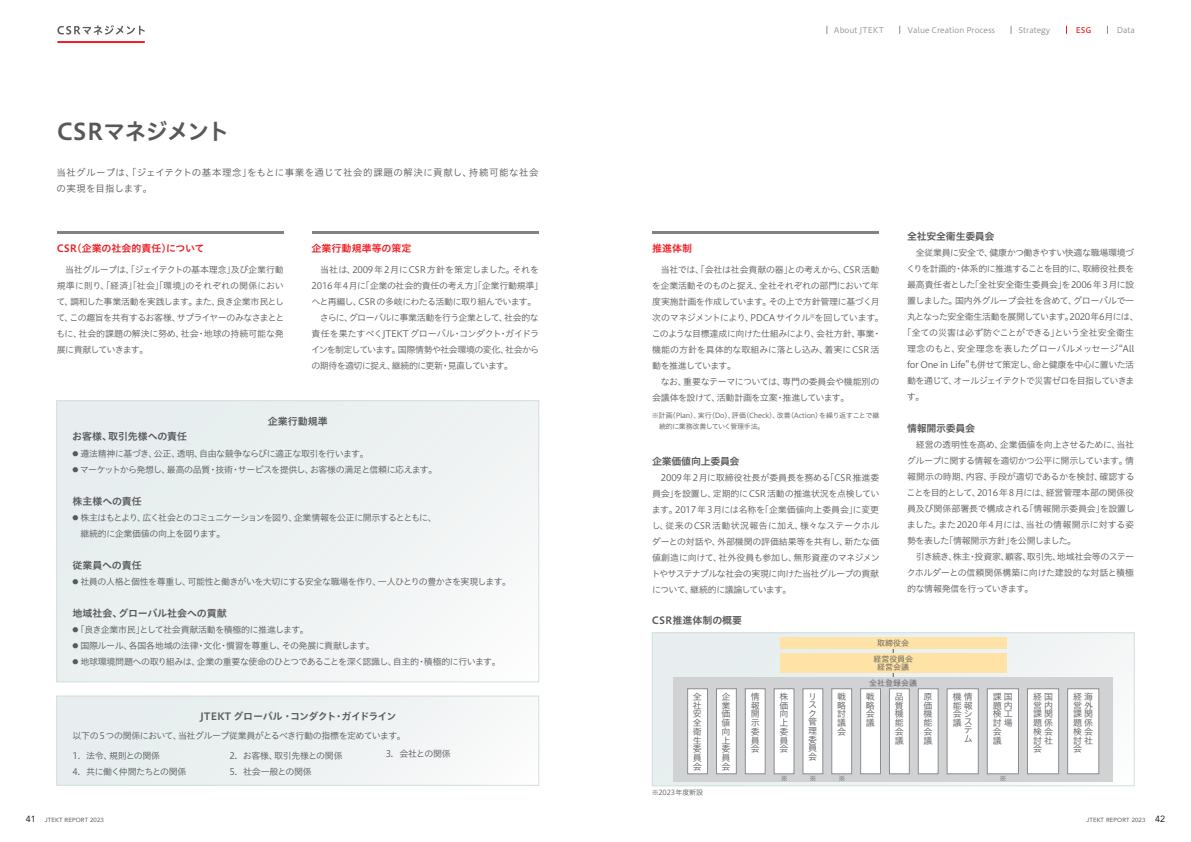
<style>
.page{position:relative;width:1191px;height:842px;background:#fff}
.page>*{position:absolute;margin:0;border:0;box-sizing:border-box;transform-origin:0 0}
.t1{font:23px "Hiragino UD Sans Std N W6";letter-spacing:-.065em;color:#57585a}
.t2{font:10px "Hiragino UD Sans Std N W6";letter-spacing:-.02em;color:#57585a}
.t3{font:10px "Hiragino UD Sans Std N W6";color:#ee1d23}
.t4{font:10px "Hiragino UD Sans Std N W6";letter-spacing:-.045em;color:#57585a}
.t5{font:10px "Hiragino UD Sans Std N W6";color:#57585a}
.t6{font:9.5px/16px "Hiragino UD Sans Std N W3";letter-spacing:.035em;color:#57585a}
.t7{font:9px/8.7px "Hiragino UD Sans Std N W3";letter-spacing:-.05em;color:#57585a;text-align:justify}
.t8{font:9px/16px "Hiragino UD Sans Std N W3";letter-spacing:-.03em;color:#57585a}
.t9{font:9px/16px "Hiragino UD Sans Std N W3";letter-spacing:-.07em;color:#57585a}
.t10{font:9px "Hiragino UD Sans Std N W3";letter-spacing:-.025em;color:#57585a}
.t11{font:9px "Hiragino UD Sans Std N W3";letter-spacing:-.01em;color:#57585a}
.t12{font:9px "Hiragino UD Sans Std N W3";letter-spacing:-.075em;color:#57585a}
.t13{font:9px "Hiragino UD Sans Std N W3";letter-spacing:.005em;color:#57585a}
.t14{font:9px "Hiragino UD Sans Std N W3";letter-spacing:-.09em;color:#57585a}
.t15{font:9px "Hiragino UD Sans Std N W3";letter-spacing:-.08em;color:#57585a}
.t16{font:8px/16.3px "Hiragino UD Sans Std N W3";color:#57585a;text-align:center}
.t17{font:7.8px "Hiragino UD Sans F Std W3";color:#8a8c8f}
.t18{font:7px/11px "Hiragino UD Sans Std N W3";letter-spacing:-.03em;color:#57585a}
.t19{font:6px "Avenir";letter-spacing:.025em;color:#57585a}
.s1{font-size:6px}
.s2{font-family:"Hiragino UD Sans F Std W5";color:#ee1d23}
.s3{font-size:9px;color:#231f20}
</style>
<div class="page">
<div style="left:652px;top:633px;width:482px;height:153px;background:linear-gradient(to right,#e5eced,#f4f6f6)"></div>
<div style="left:652px;top:632px;width:482px;height:154px;border:1px solid #d1dedf"></div>
<hr style="left:893px;top:639px;width:1px;height:44px;background:#57585a">
<div style="left:57px;top:696px;width:482px;height:89px;background:linear-gradient(to right,#e4eced,#f8f9f9)"></div>
<div style="left:56px;top:696px;width:483px;height:89px;border:1px solid #d1dedf"></div>
<div style="left:673px;top:677px;width:440px;height:105px;background:#d1d2d4"></div>
<hr style="left:57px;top:232px;width:226px;height:2px;background:#808285">
<hr style="left:652px;top:232px;width:227px;height:2px;background:#808285">
<hr style="left:312px;top:232px;width:227px;height:2px;background:#808285">
<div style="left:57px;top:401px;width:482px;height:281px;background:#ecf1f2"></div>
<div style="left:56px;top:400px;width:483px;height:282px;border:1px solid #d1dedf"></div>
<div style="left:860px;top:688px;width:20px;height:86px;background:#fff;border:1px solid #8a8c8f"></div>
<div style="left:889px;top:688px;width:20px;height:86px;background:#fff;border:1px solid #8a8c8f"></div>
<div style="left:1067px;top:688px;width:32px;height:86px;background:#fff;border:1px solid #8a8c8f"></div>
<div style="left:1027px;top:688px;width:32px;height:86px;background:#fff;border:1px solid #8a8c8f"></div>
<div style="left:987px;top:688px;width:31px;height:86px;background:#fff;border:1px solid #8a8c8f"></div>
<div style="left:947px;top:688px;width:31px;height:86px;background:#fff;border:1px solid #8a8c8f"></div>
<div style="left:918px;top:688px;width:20px;height:86px;background:#fff;border:1px solid #8a8c8f"></div>
<div style="left:774px;top:688px;width:20px;height:86px;background:#fff;border:1px solid #8a8c8f"></div>
<div style="left:802px;top:688px;width:21px;height:86px;background:#fff;border:1px solid #8a8c8f"></div>
<div style="left:831px;top:688px;width:21px;height:86px;background:#fff;border:1px solid #8a8c8f"></div>
<div style="left:687px;top:688px;width:20px;height:86px;background:#fff;border:1px solid #8a8c8f"></div>
<div style="left:716px;top:688px;width:20px;height:86px;background:#fff;border:1px solid #8a8c8f"></div>
<div style="left:745px;top:688px;width:20px;height:86px;background:#fff;border:1px solid #8a8c8f"></div>
<div style="left:780px;top:637px;width:226px;height:11px;background:#ffe2a5"></div>
<div style="left:780px;top:653px;width:226px;height:20px;background:#ffe2a5"></div>
<svg style="left:57px;top:25px;width:88px;height:10px"></svg>
<hr style="left:57px;top:41px;width:88px;height:2px;background:#ee1d23">
<h1 class="t1" style="left:57px;top:114px;width:175px">CSRマネジメント</h1>
<p class="t6" style="left:56px;top:164px;width:484px">当社グループは、「ジェイテクトの基本理念」をもとに事業を通じて社会的課題の解決に貢献し、持続可能な社会の実現を目指します。</p>
<p class="t3" style="left:57px;top:241px;width:149px">CSR（企業の社会的責任）について</p>
<p class="t7" style="left:56px;top:261px;width:229px;line-height:16px">　当社グループは、「ジェイテクトの基本理念」及び企業行動規準に則り、「経済」「社会」「環境」のそれぞれの関係において、調和した事業活動を実践します。また、良き企業市民として、この趣旨を共有するお客様、サプライヤーのみなさまとともに、社会的課題の解決に努め、社会・地球の持続可能な発展に貢献していきます。</p>
<p class="t3" style="left:312px;top:241px;width:101px">企業行動規準等の策定</p>
<p class="t11" style="left:312px;top:262px;width:229px">　当社は、2009年2月にCSR方針を策定しました。それを</p>
<p class="t8" style="left:312px;top:277px;width:233px">2016年4月に「企業の社会的責任の考え方」「企業行動規準」</p>
<p class="t12" style="left:311px;top:294px;width:226px">へと再編し、CSR の多岐にわたる活動に取り組んでいます。</p>
<p class="t7" style="left:320px;top:312px;width:220px">さらに、グローバルに事業活動を行う企業として、社会的な</p>
<p class="t10" style="left:312px;top:326px;width:229px">責任を果たすべくJTEKT グローバル・コンダクト・ガイドラ</p>
<p class="t7" style="left:311px;top:344px;width:229px">インを制定しています。国際情勢や社会環境の変化、社会から</p>
<p class="t15" style="left:311px;top:358px;width:203px">の期待を適切に捉え、継続的に更新・見直しています。</p>
<p class="t2" style="left:268px;top:414px;width:61px">企業行動規準</p>
<p class="t2" style="left:72px;top:428px;width:116px">お客様、取引先様への責任</p>
<p class="t7" style="left:72px;top:448px;width:298px"><span class="s1">●</span> 遵法精神に基づき、公正、透明、自由な競争ならびに適正な取引を行います。</p>
<p class="t7" style="left:72px;top:464px;width:366px"><span class="s1">●</span> マーケットから発想し、最高の品質・技術・サービスを提供し、お客様の満足と信頼に応えます。</p>
<p class="t2" style="left:72px;top:493px;width:71px">株主様への責任</p>
<p class="t9" style="left:80px;top:509px;width:358px;text-indent:-8px"><span class="s1">●</span> 株主はもとより、広く社会とのコミュニケーションを図り、企業情報を公正に開示するとともに、継続的に企業価値の向上を図ります。</p>
<p class="t2" style="left:72px;top:557px;width:71px">従業員への責任</p>
<p class="t7" style="left:72px;top:576px;width:440px"><span class="s1">●</span> 社員の人格と個性を尊重し、可能性と働きがいを大切にする安全な職場を作り、一人ひとりの豊かさを実現します。</p>
<p class="t2" style="left:72px;top:605px;width:156px">地域社会、グローバル社会への貢献</p>
<p class="t7" style="left:72px;top:624px;width:238px"><span class="s1">●</span> 「良き企業市民」として社会貢献活動を積極的に推進します。</p>
<p class="t7" style="left:72px;top:640px;width:304px"><span class="s1">●</span> 国際ルール、各国各地域の法律・文化・慣習を尊重し、その発展に貢献します。</p>
<p class="t7" style="left:72px;top:656px;width:430px"><span class="s1">●</span> 地球環境問題への取り組みは、企業の重要な使命のひとつであることを深く認識し、自主的・積極的に行います。</p>
<p class="t4" style="left:200px;top:708px;width:198px">JTEKT グローバル ・コンダクト・ガイドライン</p>
<p class="t7" style="left:72px;top:730px;width:335px">以下の5つの関係において、当社グループ従業員がとるべき行動の指標を定めています。</p>
<p class="t7" style="left:72px;top:750px;width:89px">1. 法令、規則との関係</p>
<p class="t9" style="left:72px;top:763px;width:115px">4. 共に働く仲間たちとの関係</p>
<p class="t7" style="left:229px;top:750px;width:115px">2. お客様、取引先様との関係</p>
<p class="t8" style="left:229px;top:763px;width:84px">5. 社会一般との関係</p>
<p class="t7" style="left:386px;top:749px;width:66px">3. 会社との関係</p>
<p class="t17" style="left:834px;top:24px;width:302px">About JTEKT　　　Value Creation Process　　　Strategy 　　　<span class="s2">ESG</span> 　　　Data</p>
<p class="t3" style="left:652px;top:241px;width:41px">推進体制</p>
<p class="t7" style="left:651px;top:261px;width:234px;line-height:16px;text-align:left">　当社では、「会社は社会貢献の器」との考えから、CSR活動を企業活動そのものと捉え、全社それぞれの部門において年度実施計画を作成しています。その上で方針管理に基づく月次のマネジメントにより、PDCAサイクル<sup>※</sup>を回しています。このような目標達成に向けた仕組みにより、会社方針、事業・機能の方針を具体的な取組みに落とし込み、着実にCSR活動を推進しています。<br>　なお、重要なテーマについては、専門の委員会や機能別の会議体を設けて、活動計画を立案・推進しています。</p>
<p class="t18" style="left:652px;top:409px;width:229px">※計画（Plan)、実行（Do)、評価（Check)、改善（Action)を繰り返すことで継　続的に業務改善していく管理手法。</p>
<p class="t2" style="left:652px;top:453px;width:89px">企業価値向上委員会</p>
<p class="t7" style="left:651px;top:469px;width:230px;line-height:16px">　2009年2月に取締役社長が委員長を務める「CSR推進委員会」を設置し、定期的にCSR活動の推進状況を点検しています。2017年3月には名称を「企業価値向上委員会」に変更し、従来のCSR活動状況報告に加え、様々なステークホルダーとの対話や、外部機関の評価結果等を共有し、新たな価値創造に向けて、社外役員も参加し、無形資産のマネジメントやサステナブルな社会の実現に向けた当社グループの貢献について、継続的に議論しています。</p>
<p class="t5" style="left:652px;top:613px;width:92px">CSR推進体制の概要</p>
<p class="t2" style="left:907px;top:229px;width:89px">全社安全衛生委員会</p>
<p class="t7" style="left:907px;top:248px;width:229px">　全従業員に安全で、健康かつ働きやすい快適な職場環境づ</p>
<p class="t7" style="left:906px;top:264px;width:230px">くりを計画的・体系的に推進することを目的に、取締役社長を</p>
<p class="t10" style="left:907px;top:278px;width:229px">最高責任者とした「全社安全衛生委員会」を2006年3月に設</p>
<p class="t7" style="left:907px;top:296px;width:229px">置しました。国内外グループ会社を含めて、グローバルで一</p>
<p class="t9" style="left:907px;top:308px;width:233px">丸となった安全衛生活動を展開しています。2020年6月には、</p>
<p class="t10" style="left:902px;top:326px;width:233px">「全ての災害は必ず防ぐことができる」という全社安全衛生</p>
<p class="t13" style="left:907px;top:342px;width:229px">理念のもと、安全理念を表したグローバルメッセージ“All</p>
<p class="t7" style="left:907px;top:360px;width:229px">for One in Life”も併せて策定し、命と健康を中心に置いた活</p>
<p class="t14" style="left:907px;top:374px;width:229px">動を通じて、オールジェイテクトで災害ゼロを目指していきま</p>
<p class="t7" style="left:907px;top:392px;width:19px">す。</p>
<p class="t2" style="left:907px;top:421px;width:69px">情報開示委員会</p>
<p class="t8" style="left:906px;top:436px;width:229px">　経営の透明性を高め、企業価値を向上させるために、当社グループに関する情報を適切かつ公平に開示しています。情報開示の時期、内容、手段が適切であるかを検討、確認することを目的として、2016年8月には、経営管理本部の関係役員及び関係部署長で構成される「情報開示委員会」を設置しました。また2020年4月には、当社の情報開示に対する姿勢を表した「情報開示方針」を公開しました。<br>　引き続き、株主・投資家、顧客、取引先、地域社会等のステークホルダーとの信頼関係構築に向けた建設的な対話と積極的な情報発信を行っていきます。</p>
<p class="t16" style="left:873px;top:634px;width:41px">取締役会経営役員会</p>
<p class="t16" style="left:877px;top:658px;width:33px">経営会議</p>
<p class="t16" style="left:869px;top:674px;width:49px">全社登録会議</p>
<p class="t7" style="left:693px;top:692px;width:10px">全社安全衛生委員会</p>
<p class="t7" style="left:721px;top:692px;width:10px">企業価値向上委員会</p>
<p class="t7" style="left:750px;top:692px;width:10px">情報開示委員会</p>
<p class="t7" style="left:779px;top:692px;width:10px">株価向上委員会</p>
<p class="t7" style="left:808px;top:692px;width:10px;text-align:left">リスク管理委員会</p>
<p class="t7" style="left:837px;top:692px;width:10px">戦略討議会</p>
<p class="t7" style="left:866px;top:692px;width:10px">戦略会議</p>
<p class="t7" style="left:894px;top:692px;width:10px">品質機能会議</p>
<p class="t7" style="left:923px;top:692px;width:10px">原価機能会議</p>
<p class="t7" style="left:952px;top:692px;width:21px">機情能報会シ議</p>
<p class="t7" style="left:963px;top:717px;width:10px;line-height:8.2px">ステム</p>
<p class="t7" style="left:993px;top:692px;width:21px;text-align:left">課国題内検工討場会議</p>
<p class="t7" style="left:1033px;top:692px;width:21px">経国営内課関題係検会討社会</p>
<p class="t7" style="left:1073px;top:692px;width:21px">経海営外課関題係検会討社会</p>
<p class="t18" style="left:652px;top:786px;width:53px">※2023年度新設</p>
<p class="t18" style="left:780px;top:772px;width:8px">※</p>
<p class="t18" style="left:809px;top:772px;width:8px">※</p>
<p class="t18" style="left:838px;top:772px;width:8px">※</p>
<p class="t18" style="left:999px;top:772px;width:8px">※</p>
<p class="t19" style="left:26px;top:815px;width:80px"><span class="s3">41</span> JTEKT REPORT 2023</p>
<p class="t19" style="left:1086px;top:815px;width:80px">JTEKT REPORT 2023 <span class="s3">42</span></p>
</div>
